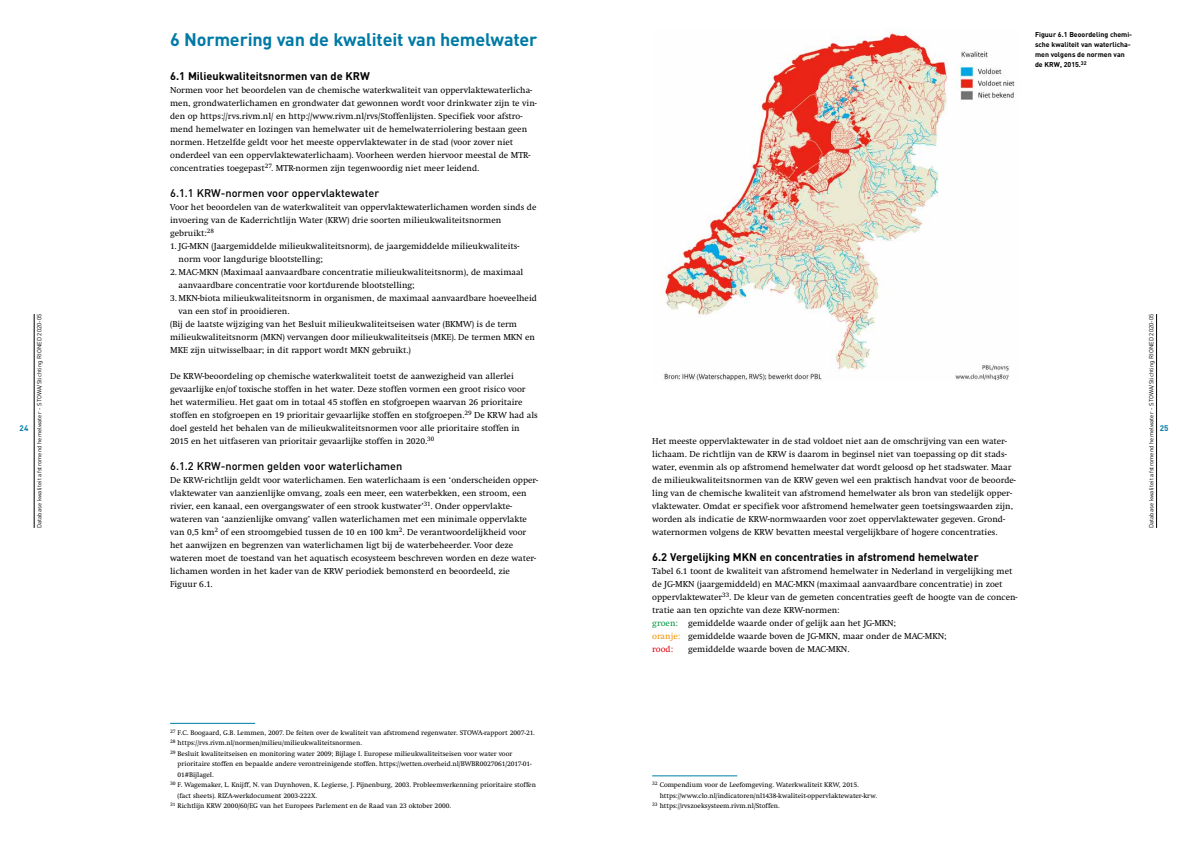
<style>
.page{position:relative;width:1191px;height:842px;background:#fff}
.page>*{position:absolute;margin:0;border:0;box-sizing:border-box;transform-origin:0 0}
.t1{font:700 18px "DIN";letter-spacing:-.01em;color:#007aa5}
.t2{font:700 11px "DIN";color:#000}
.t3{font:500 11px "DIN";color:#000}
.t4{font:9px/13px "Swift";color:#000}
.t5{font:700 8px "DIN";color:#007aa5}
.t6{font:7px/10.5px "Swift";color:#000}
.t7{font:700 7px/10px "DIN";color:#000}
.t8{font:6px "DIN";letter-spacing:.005em;color:#000}
.s1{color:#00963e}
.s2{color:#f39100}
.s3{color:#e3000b}
</style>
<div class="page">
<hr style="left:34px;top:314px;width:1px;height:214px;background:#000">
<hr style="left:1156px;top:314px;width:1px;height:214px;background:#000">
<hr style="left:170px;top:723px;width:85px;height:1px;background:#007aa5">
<hr style="left:652px;top:776px;width:85px;height:1px;background:#007aa5">
<img style="left:662px;top:30px;width:353px;height:351px">
<p class="t5" style="left:20px;top:423px;width:10px">24</p>
<p class="t8" style="left:36px;top:528px;width:215px;rotate:-90deg">Database kwaliteit afstromend hemelwater - STOWA/Stichting RIONED 2020-05</p>
<h1 class="t1" style="left:170px;top:27px;width:369px">6 Normering van de kwaliteit van hemelwater</h1>
<p class="t2" style="left:170px;top:69px;width:201px">6.1 Milieukwaliteitsnormen van de KRW</p>
<p class="t4" style="left:170px;top:84px;width:368px">Normen voor het beoordelen van de chemische waterkwaliteit van oppervlaktewaterlicha&shy;men, grondwaterlichamen en grondwater dat gewonnen wordt voor drinkwater zijn te vin&shy;den op https://rvs.rivm.nl/ en http://www.rivm.nl/rvs/Stoffenlijsten. Specifiek voor afstro&shy;mend hemelwater en lozingen van hemelwater uit de hemelwaterriolering bestaan geen normen. Hetzelfde geldt voor het meeste oppervlaktewater in de stad (voor zover niet onderdeel van een oppervlaktewaterlichaam). Voorheen werden hiervoor meestal de MTR&shy;concentraties toegepast<sup>27</sup>. MTR-normen zijn tegenwoordig niet meer leidend.</p>
<p class="t3" style="left:170px;top:186px;width:210px">6.1.1 KRW-normen voor oppervlaktewater</p>
<p class="t4" style="left:170px;top:201px;width:368px">Voor het beoordelen van de waterkwaliteit van oppervlaktewaterlichamen worden sinds de invoering van de Kaderrichtlijn Water (KRW) drie soorten milieukwaliteitsnormen gebruikt:<sup>28</sup></p>
<p class="t4" style="left:179px;top:240px;width:342px;text-indent:-9px">1. JG-MKN (Jaargemiddelde milieukwaliteitsnorm), de jaargemiddelde milieukwaliteits&shy;norm voor langdurige blootstelling;</p>
<p class="t4" style="left:179px;top:266px;width:346px;text-indent:-9px">2. MAC-MKN (Maximaal aanvaardbare concentratie milieukwaliteitsnorm), de maximaal aanvaardbare concentratie voor kortdurende blootstelling;</p>
<p class="t4" style="left:170px;top:292px;width:368px">3. MKN-biota milieukwaliteitsnorm in organismen, de maximaal aanvaardbare hoeveelheid</p>
<p class="t4" style="left:179px;top:305px;width:112px">van een stof in prooidieren.</p>
<p class="t4" style="left:170px;top:318px;width:348px">(Bij de laatste wijziging van het Besluit milieukwaliteitseisen water (BKMW) is de term</p>
<p class="t4" style="left:170px;top:331px;width:366px">milieukwaliteitsnorm (MKN) vervangen door milieukwaliteitseis (MKE). De termen MKN en</p>
<p class="t4" style="left:170px;top:344px;width:242px">MKE zijn uitwisselbaar; in dit rapport wordt MKN gebruikt.)</p>
<p class="t4" style="left:170px;top:370px;width:369px">De KRW-beoordeling op chemische waterkwaliteit toetst de aanwezigheid van allerlei gevaarlijke en/of toxische stoffen in het water. Deze stoffen vormen een groot risico voor het watermilieu. Het gaat om in totaal 45 stoffen en stofgroepen waarvan 26 prioritaire stoffen en stofgroepen en 19 prioritair gevaarlijke stoffen en stofgroepen.<sup>29</sup> De KRW had als doel gesteld het behalen van de milieukwaliteitsnormen voor alle prioritaire stoffen in 2015 en het uitfaseren van prioritair gevaarlijke stoffen in 2020.<sup>30</sup></p>
<p class="t3" style="left:170px;top:459px;width:234px">6.1.2 KRW-normen gelden voor waterlichamen</p>
<p class="t4" style="left:170px;top:474px;width:369px">De KRW-richtlijn geldt voor waterlichamen. Een waterlichaam is een ‘onderscheiden opper&shy;vlaktewater van aanzienlijke omvang, zoals een meer, een waterbekken, een stroom, een rivier, een kanaal, een overgangswater of een strook kustwater’<sup>31</sup>. Onder oppervlakte&shy;wateren van ‘aanzienlijke omvang’ vallen waterlichamen met een minimale oppervlakte van 0,5 km<sup>2</sup> of een stroomgebied tussen de 10 en 100 km<sup>2</sup>. De verantwoordelijkheid voor het aanwijzen en begrenzen van waterlichamen ligt bij de waterbeheerder. Voor deze wateren moet de toestand van het aquatisch ecosysteem beschreven worden en deze water&shy;lichamen worden in het kader van de KRW periodiek bemonsterd en beoordeeld, zie Figuur 6.1.</p>
<p class="t6" style="left:170px;top:727px;width:366px"><sup>27</sup> F.C. Boogaard, G.B. Lemmen, 2007. De feiten over de kwaliteit van afstromend regenwater. STOWA-rapport 2007-21.<br><sup>28</sup> https://rvs.rivm.nl/normen/milieu/milieukwaliteitsnormen.<br><sup>29</sup> Besluit kwaliteitseisen en monitoring water 2009; Bijlage I. Europese milieukwaliteitseisen voor water voor</p>
<p class="t6" style="left:178px;top:759px;width:356px">prioritaire stoffen en bepaalde andere verontreinigende stoffen. https://wetten.overheid.nl/BWBR0027061/2017-01-</p>
<p class="t6" style="left:178px;top:769px;width:38px">01#BijlageI.</p>
<p class="t6" style="left:170px;top:780px;width:367px"><sup>30</sup> F. Wagemaker, L. Knijff, N. van Duynhoven, K. Legierse, J. Pijnenburg, 2003. Probleemverkenning prioritaire stoffen</p>
<p class="t6" style="left:178px;top:790px;width:141px">(fact sheets). RIZA-werkdocument 2003-222X.</p>
<p class="t6" style="left:170px;top:801px;width:282px"><sup>31</sup> Richtlijn KRW 2000/60/EG van het Europees Parlement en de Raad van 23 oktober 2000.</p>
<p class="t7" style="left:1035px;top:29px;width:99px">Figuur 6.1 Beoordeling chemi&shy;sche kwaliteit van waterlicha&shy;men volgens de normen van de KRW, 2015.<sup>32</sup></p>
<p class="t4" style="left:652px;top:435px;width:365px">Het meeste oppervlaktewater in de stad voldoet niet aan de omschrijving van een water&shy;lichaam. De richtlijn van de KRW is daarom in beginsel niet van toepassing op dit stads&shy;water, evenmin als op afstromend hemelwater dat wordt geloosd op het stadswater. Maar de milieukwaliteitsnormen van de KRW geven wel een praktisch handvat voor de beoorde&shy;ling van de chemische kwaliteit van afstromend hemelwater als bron van stedelijk opper&shy;vlaktewater. Omdat er specifiek voor afstromend hemelwater geen toetsingswaarden zijn, worden als indicatie de KRW-normwaarden voor zoet oppervlaktewater gegeven. Grond&shy;waternormen volgens de KRW bevatten meestal vergelijkbare of hogere concentraties.</p>
<p class="t2" style="left:652px;top:550px;width:328px">6.2 Vergelijking MKN en concentraties in afstromend hemelwater</p>
<p class="t4" style="left:652px;top:565px;width:367px">Tabel 6.1 toont de kwaliteit van afstromend hemelwater in Nederland in vergelijking met de JG-MKN (jaargemiddeld) en MAC-MKN (maximaal aanvaardbare concentratie) in zoet oppervlaktewater<sup>33</sup>. De kleur van de gemeten concentraties geeft de hoogte van de concen&shy;tratie aan ten opzichte van deze KRW-normen:<br><span class="s1">groen:</span> gemiddelde waarde onder of gelijk aan het JG-MKN;<br><span class="s2">oranje:</span> gemiddelde waarde boven de JG-MKN, maar onder de MAC-MKN;<br><span class="s3">rood:</span></p>
<p class="t4" style="left:688px;top:643px;width:163px">gemiddelde waarde boven de MAC-MKN.</p>
<p class="t6" style="left:652px;top:780px;width:208px"><sup>32</sup> Compendium voor de Leefomgeving. Waterkwaliteit KRW, 2015.</p>
<p class="t6" style="left:659px;top:790px;width:219px">https://www.clo.nl/indicatoren/nl1438-kwaliteit-oppervlaktewater-krw.</p>
<p class="t6" style="left:652px;top:801px;width:129px"><sup>33</sup> https://rvszoeksysteem.rivm.nl/Stoffen.</p>
<p class="t8" style="left:1148px;top:528px;width:215px;rotate:-90deg">Database kwaliteit afstromend hemelwater - STOWA/Stichting RIONED 2020-05</p>
<p class="t5" style="left:1159px;top:423px;width:10px">25</p>
</div>
